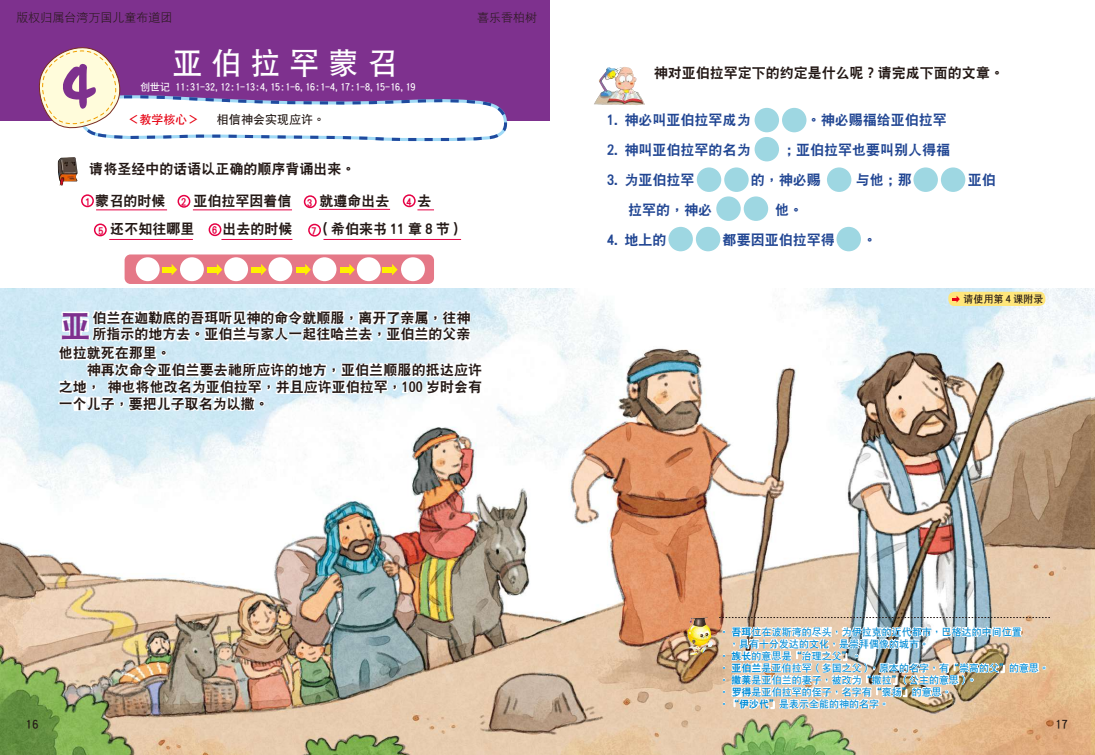
<style>
.page{position:relative;width:1095px;height:755px;background:#fff}
.page>*{position:absolute;margin:0;border:0;box-sizing:border-box;transform-origin:0 0}
.t1{font:30px "DF Hei W7 GB5";letter-spacing:.3em;color:#fff}
.t2{font:30px "DF Hei W9 GB5";color:#7e308e}
.t3{font:14px/16.8px "DF Hei W9 GB5";color:#231815}
.t4{font:14px "DF Hei W9 GB5";color:#214693}
.t5{font:14px "DF Hei W9 GB5";letter-spacing:.125em;color:#231815}
.t6{font:12px "DF Hei W3 GB5";color:#231815}
.t7{font:12px "DF Hei W7 GB5";color:#231815}
.t8{font:12px "DF Hei W7 GB5";color:#e60012}
.t9{font:10px "DF Hei W7 GB5";color:#008cd6}
.t10{font:10px "DF Hei W7 GB5";color:#fff}
.t11{font:10px "DF Hei W7 GB5";color:#231815}
.t12{font:10px "DF Hei W9 GB5";color:#e60044}
.s1{font-family:"DF Hei W9 GB5"}
</style>
<div class="page">
<div style="left:0;top:0;width:549px;height:121px;background:#7e318e"></div>
<svg style="left:38px;top:47px;width:470px;height:95px"></svg>
<img style="left:594px;top:67px;width:50px;height:38px">
<div style="left:81px;top:194px;width:13px;height:13px;border:2px solid #e60044;border-radius:50%"></div>
<div style="left:177px;top:195px;width:13px;height:12px;border:2px solid #e60044;border-radius:50%"></div>
<div style="left:304px;top:195px;width:12px;height:13px;border:2px solid #e60044;border-radius:50%"></div>
<div style="left:94px;top:223px;width:13px;height:13px;border:2px solid #e60044;border-radius:50%"></div>
<div style="left:208px;top:223px;width:13px;height:13px;border:2px solid #e60044;border-radius:50%"></div>
<div style="left:308px;top:223px;width:13px;height:13px;border:2px solid #e60044;border-radius:50%"></div>
<div style="left:403px;top:194px;width:12px;height:13px;border:2px solid #e60044;border-radius:50%"></div>
<hr style="left:96px;top:209px;width:71px;height:1px;background:#e60044">
<hr style="left:193px;top:209px;width:99px;height:1px;background:#e60044">
<hr style="left:319px;top:209px;width:71px;height:1px;background:#e60044">
<svg style="left:417px;top:209px;width:17px;height:1px"></svg>
<hr style="left:221px;top:239px;width:71px;height:1px;background:#e60044">
<hr style="left:323px;top:239px;width:138px;height:1px;background:#e60044">
<img style="left:0;top:288px;width:1094px;height:466px">
<div style="left:124px;top:254px;width:310px;height:30px;background:#e57887;border-radius:6px"></div>
<div style="left:136px;top:257px;width:24px;height:24px;background:#fff;border-radius:50%"></div>
<div style="left:180px;top:257px;width:24px;height:24px;background:#fff;border-radius:50%"></div>
<div style="left:224px;top:257px;width:24px;height:24px;background:#fff;border-radius:50%"></div>
<div style="left:268px;top:257px;width:24px;height:24px;background:#fff;border-radius:50%"></div>
<div style="left:312px;top:257px;width:24px;height:24px;background:#fff;border-radius:50%"></div>
<div style="left:357px;top:257px;width:23px;height:24px;background:#fff;border-radius:50%"></div>
<div style="left:401px;top:257px;width:24px;height:24px;background:#fff;border-radius:50%"></div>
<div style="left:162px;top:267px;width:10px;height:5px;background:#fff100"></div>
<svg style="left:172px;top:264px;width:5px;height:11px"></svg>
<div style="left:207px;top:267px;width:10px;height:5px;background:#fff100"></div>
<svg style="left:217px;top:264px;width:5px;height:11px"></svg>
<div style="left:251px;top:267px;width:10px;height:5px;background:#fff100"></div>
<svg style="left:261px;top:264px;width:5px;height:11px"></svg>
<div style="left:296px;top:267px;width:9px;height:5px;background:#fff100"></div>
<svg style="left:305px;top:264px;width:6px;height:11px"></svg>
<div style="left:340px;top:267px;width:9px;height:5px;background:#fff100"></div>
<svg style="left:349px;top:264px;width:6px;height:11px"></svg>
<div style="left:382px;top:267px;width:10px;height:5px;background:#fff100"></div>
<svg style="left:392px;top:264px;width:5px;height:11px"></svg>
<svg style="left:56px;top:306px;width:427px;height:121px"></svg>
<div style="left:754px;top:108px;width:24px;height:24px;background:#9ed7e2;border-radius:50%"></div>
<div style="left:696px;top:167px;width:25px;height:25px;background:#9ed7e2;border-radius:50%"></div>
<div style="left:668px;top:227px;width:24px;height:24px;background:#9ed7e2;border-radius:50%"></div>
<div style="left:716px;top:196px;width:24px;height:25px;background:#9ed7e2;border-radius:50%"></div>
<div style="left:913px;top:167px;width:24px;height:25px;background:#9ed7e2;border-radius:50%"></div>
<div style="left:754px;top:137px;width:24px;height:24px;background:#9ed7e2;border-radius:50%"></div>
<div style="left:781px;top:108px;width:25px;height:24px;background:#9ed7e2;border-radius:50%"></div>
<div style="left:724px;top:167px;width:24px;height:25px;background:#9ed7e2;border-radius:50%"></div>
<div style="left:695px;top:227px;width:25px;height:24px;background:#9ed7e2;border-radius:50%"></div>
<div style="left:836px;top:227px;width:24px;height:24px;background:#9ed7e2;border-radius:50%"></div>
<div style="left:743px;top:196px;width:25px;height:25px;background:#9ed7e2;border-radius:50%"></div>
<div style="left:940px;top:167px;width:25px;height:25px;background:#9ed7e2;border-radius:50%"></div>
<div style="left:826px;top:167px;width:25px;height:25px;background:#9ed7e2;border-radius:50%"></div>
<img style="left:687px;top:617px;width:25px;height:37px">
<img style="left:719px;top:612px;width:330px;height:142px">
<img style="left:57px;top:157px;width:21px;height:29px">
<hr style="left:109px;top:239px;width:84px;height:1px;background:#e60044">
<div style="left:948px;top:291px;width:97px;height:15px;background:#ffe67a;border-radius:6px"></div>
<svg style="left:952px;top:296px;width:7px;height:6px"></svg>
<p class="t6" style="left:17px;top:11px;width:158px">版權歸屬台灣萬國兒童佈道團</p>
<p class="t6" style="left:477px;top:11px;width:61px">喜樂香柏樹</p>
<h1 class="t1" style="left:172px;top:48px;width:226px">亞伯拉罕蒙召</h1>
<p class="t10" style="left:140px;top:82px;width:276px">創世記 11:31-32,12:1-13:4,15:1-6,16:1-4,17:1-8,15-16,19</p>
<p class="t8" style="left:127px;top:113px;width:74px">＜教學核心＞</p>
<p class="t7" style="left:217px;top:113px;width:109px">相信神會實現應許。</p>
<p class="t3" style="left:89px;top:161px;width:268px">請將聖經中的話語以正確的順序背誦出來。</p>
<p class="t3" style="left:95px;top:192px;width:71px">蒙召的時候</p>
<p class="t3" style="left:193px;top:192px;width:99px">亞伯拉罕因著信</p>
<p class="t3" style="left:319px;top:192px;width:71px">就遵命出去</p>
<p class="t3" style="left:417px;top:192px;width:15px">去</p>
<p class="t3" style="left:110px;top:221px;width:85px">還不知往哪裡</p>
<p class="t3" style="left:222px;top:221px;width:71px">出去的時候</p>
<p class="t5" style="left:320px;top:222px;width:141px">(希伯來書11章8節)</p>
<p class="t12" style="left:406px;top:196px;width:6px">4</p>
<p class="t12" style="left:86px;top:196px;width:6px">1</p>
<p class="t12" style="left:181px;top:197px;width:6px">2</p>
<p class="t12" style="left:307px;top:197px;width:6px">3</p>
<p class="t12" style="left:98px;top:225px;width:6px">5</p>
<p class="t12" style="left:212px;top:225px;width:6px">6</p>
<p class="t12" style="left:311px;top:226px;width:6px">7</p>
<p class="t3" style="left:92px;top:309px;width:380px">伯蘭在迦勒底的吾珥聽見神的命令就順服，離開了親屬，往神所指示的地方去。亞伯蘭與家人一起往哈蘭去，亞伯蘭的父親</p>
<p class="t3" style="left:59px;top:344px;width:113px">他拉就死在那裏。</p>
<p class="t3" style="left:87px;top:361px;width:397px">神再次命令亞伯蘭要去祂所應許的地方，亞伯蘭順服的抵達應許</p>
<p class="t3" style="left:59px;top:378px;width:425px">之地， 神也將他改名為亞伯拉罕，並且應許亞伯拉罕，100 歲時會有</p>
<p class="t3" style="left:59px;top:395px;width:211px">一個兒子，要把兒子取名為以撒。</p>
<h1 class="t2" style="left:60px;top:310px;width:32px">亞</h1>
<p class="t3" style="left:653px;top:64px;width:351px">神對亞伯拉罕定下的約定是什麼呢 ? 請完成下面的文章。</p>
<p class="t4" style="left:607px;top:113px;width:145px">1. 神必叫亞伯拉罕成為</p>
<p class="t4" style="left:806px;top:113px;width:141px">。神必賜福給亞伯拉罕</p>
<p class="t4" style="left:607px;top:143px;width:145px">2. 神叫亞伯拉罕的名為</p>
<p class="t4" style="left:785px;top:143px;width:166px">; 亞伯拉罕也要叫別人得福</p>
<p class="t4" style="left:607px;top:173px;width:89px">3. 為亞伯拉罕</p>
<p class="t4" style="left:750px;top:173px;width:71px">的，神必賜</p>
<p class="t4" style="left:855px;top:173px;width:57px">與他;那</p>
<p class="t4" style="left:967px;top:173px;width:29px">亞伯</p>
<p class="t4" style="left:628px;top:203px;width:85px">拉罕的，神必</p>
<p class="t4" style="left:775px;top:203px;width:29px">他。</p>
<p class="t4" style="left:607px;top:233px;width:61px">4. 地上的</p>
<p class="t4" style="left:722px;top:233px;width:113px">都要因亞伯拉罕得</p>
<p class="t4" style="left:862px;top:233px;width:15px">。</p>
<p class="t11" style="left:963px;top:293px;width:81px">請使用第 4 課附錄</p>
<p class="t9" style="left:719px;top:626px;width:304px">‧ <span class="s1">吾珥</span>位在波斯灣的盡頭，為伊拉克的近代都市，巴格達的中間位置</p>
<p class="t9" style="left:729px;top:638px;width:201px">，具有十分發達的文化，是崇拜偶像的城市。</p>
<p class="t9" style="left:719px;top:650px;width:144px">‧ <span class="s1">族長</span>的意思是<span class="s1">“</span>治理之父<span class="s1">”</span>。</p>
<p class="t9" style="left:719px;top:662px;width:331px">‧ <span class="s1">亞伯蘭</span>是亞伯拉罕 ( 多國之父 )，原本的名字，有<span class="s1">“</span>崇高的父<span class="s1">”</span>的意思。</p>
<p class="t9" style="left:719px;top:674px;width:259px">‧ <span class="s1">撒萊</span>是亞伯蘭的妻子，被改為<span class="s1">“</span>撒拉<span class="s1">”</span>( 公主的意思 )。</p>
<p class="t9" style="left:719px;top:686px;width:234px">‧ <span class="s1">羅得</span>是亞伯拉罕的姪子，名字有<span class="s1">“</span>褒揚<span class="s1">”</span>的意思。</p>
<p class="t9" style="left:719px;top:698px;width:171px">‧<span class="s1">“伊沙代”</span>是表示全能的神的名字。</p>
<p class="t7" style="left:26px;top:717px;width:14px">16</p>
<p class="t7" style="left:1054px;top:717px;width:14px">17</p>
<p class="t7" style="left:31px;top:720px;width:13px">16</p>
</div>
